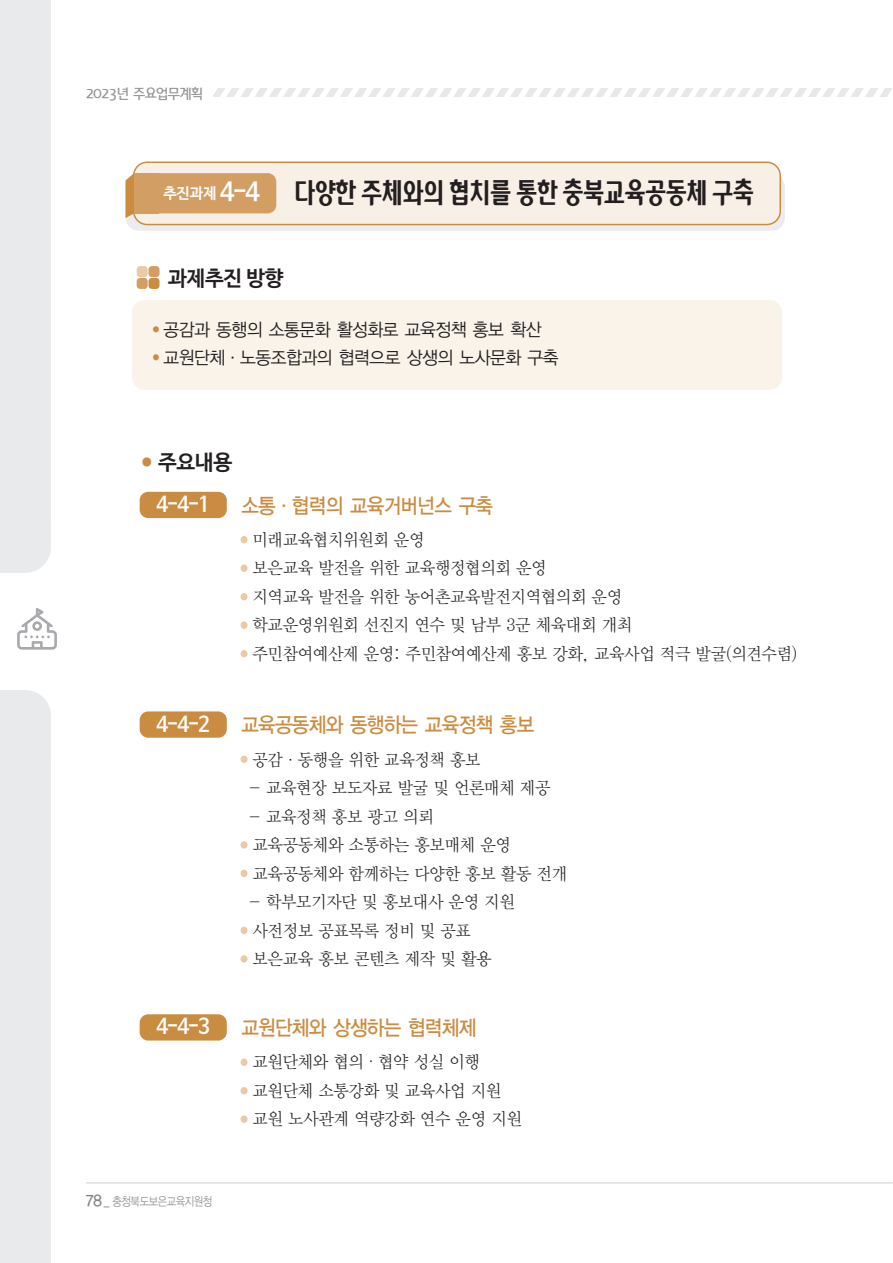
<style>
.page{position:relative;width:893px;height:1263px;background:#fff}
.page>*{position:absolute;margin:0;border:0;box-sizing:border-box;transform-origin:0 0}
.t1{font:27.75px "Sahmyook B";letter-spacing:-.005em;color:#231f20;scale:.8 1}
.t2{font:21px "YGO13";letter-spacing:-.11em;color:#ca8c41;scale:.9 1}
.t3{font:21px "Nanum Barun Gothic OTF Bold";color:#fff;scale:.95 1}
.t4{font:21px "Nanum Barun Gothic OTF Bold";letter-spacing:-.01em;color:#231f20}
.t5{font:18px "YGO12";letter-spacing:-.105em;color:#231f20;scale:.95 1}
.t6{font:17.25px/28.5px "YDVY Mj O Std 12";letter-spacing:-.02em;color:#231f20;scale:.95 1}
.t7{font:15px "Nanum Barun Gothic OTF Bold";color:#fff}
.t8{font:13.5px "Daum Regular";letter-spacing:-.095em;color:#939598;scale:.95 1}
.t9{font:12px "YDVYGO12";letter-spacing:-.035em;color:#939598;scale:.85 1}
.s1{font-size:25.5px}
.s2{font-family:"YGO13";font-size:15px;color:#808285}
.s3{font-family:"YGO13"}
.s4{font-family:"Ko Pub World Dotum PL"}
</style>
<div class="page">
<hr style="left:86px;top:1182px;width:806px;height:1px;background:#dcdddf">
<svg style="left:213px;top:89px;width:679px;height:8px"></svg>
<div style="left:0;top:755px;width:51px;height:508px;background:#e9eaeb"></div>
<div style="left:0;top:690px;width:51px;height:115px;background:#e9eaeb;border-radius:26px"></div>
<div style="left:0;top:690px;width:25px;height:115px;background:#e9eaeb"></div>
<div style="left:0;top:0;width:51px;height:520px;background:#e9eaeb"></div>
<div style="left:0;top:460px;width:51px;height:113px;background:#e9eaeb;border-radius:26px"></div>
<div style="left:0;top:481px;width:25px;height:92px;background:#e9eaeb"></div>
<svg style="left:17px;top:608px;width:40px;height:41px"></svg>
<svg style="left:126px;top:175px;width:659px;height:56px;fill:#ececee"></svg>
<svg style="left:125px;top:161px;width:656px;height:64px;background:#f0dfcb"></svg>
<div style="left:240px;top:536px;width:7px;height:7px;background:#e8caa7;border-radius:50%"></div>
<div style="left:240px;top:564px;width:7px;height:8px;background:#e8caa7;border-radius:50%"></div>
<div style="left:240px;top:593px;width:7px;height:7px;background:#e8caa7;border-radius:50%"></div>
<div style="left:240px;top:621px;width:7px;height:8px;background:#e8caa7;border-radius:50%"></div>
<div style="left:240px;top:650px;width:7px;height:7px;background:#e8caa7;border-radius:50%"></div>
<div style="left:132px;top:300px;width:650px;height:90px;background:#f9f3ea;border-radius:13px"></div>
<div style="left:140px;top:492px;width:87px;height:26px;background:#ca8c41;border-radius:9px"></div>
<div style="left:240px;top:1058px;width:7px;height:8px;background:#e8caa7;border-radius:50%"></div>
<div style="left:240px;top:1087px;width:7px;height:7px;background:#e8caa7;border-radius:50%"></div>
<div style="left:240px;top:1115px;width:7px;height:8px;background:#e8caa7;border-radius:50%"></div>
<div style="left:140px;top:1014px;width:87px;height:26px;background:#ca8c41;border-radius:9px"></div>
<div style="left:240px;top:755px;width:7px;height:8px;background:#e8caa7;border-radius:50%"></div>
<div style="left:240px;top:841px;width:7px;height:7px;background:#e8caa7;border-radius:50%"></div>
<div style="left:240px;top:869px;width:7px;height:8px;background:#e8caa7;border-radius:50%"></div>
<div style="left:240px;top:926px;width:7px;height:8px;background:#e8caa7;border-radius:50%"></div>
<div style="left:240px;top:955px;width:7px;height:7px;background:#e8caa7;border-radius:50%"></div>
<div style="left:140px;top:711px;width:87px;height:26px;background:#ca8c41;border-radius:9px"></div>
<div style="left:137px;top:266px;width:11px;height:11px;background:#e8caa7;border-radius:3px"></div>
<div style="left:148px;top:266px;width:11px;height:11px;background:#d39e63;border-radius:3px"></div>
<div style="left:137px;top:278px;width:11px;height:11px;background:#d39e63;border-radius:3px"></div>
<div style="left:148px;top:278px;width:11px;height:11px;background:#ca8c41;border-radius:3px"></div>
<p class="t8" style="left:86px;top:86px;width:125px">2023년 주요업무계획</p>
<p class="t7" style="left:163px;top:185px;width:98px">추진과제 <span class="s1">4-4</span></p>
<h1 class="t1" style="left:294px;top:177px;width:576px">다양한 주체와의 협치를 통한 충북교육공동체 구축</h1>
<p class="t4" style="left:168px;top:267px;width:117px">과제추진 방향</p>
<p class="t5" style="left:152px;top:318px;width:412px"><sup>●</sup> 공감과 동행의 소통문화 활성화로 교육정책 홍보 확산</p>
<p class="t5" style="left:152px;top:346px;width:430px"><sup>●</sup> 교원단체·노동조합과의 협력으로 상생의 노사문화 구축</p>
<p class="t4" style="left:141px;top:451px;width:93px"><sup>●</sup> 주요내용</p>
<p class="t3" style="left:156px;top:493px;width:58px">4-4-1</p>
<p class="t2" style="left:241px;top:492px;width:283px">소통·협력의 교육거버넌스 구축</p>
<p class="t6" style="left:252px;top:526px;width:575px">미래교육협치위원회 운영<br>보은교육 발전을 위한 교육행정협의회 운영<br>지역교육 발전을 위한 농어촌교육발전지역협의회 운영<br>학교운영위원회 선진지 연수 및 남부 3군 체육대회 개최<br>주민참여예산제 운영: 주민참여예산제 홍보 강화, 교육사업 적극 발굴(의견수렴)</p>
<p class="t3" style="left:156px;top:713px;width:58px">4-4-2</p>
<p class="t2" style="left:241px;top:712px;width:328px">교육공동체와 동행하는 교육정책 홍보</p>
<p class="t6" style="left:252px;top:745px;width:242px">공감·동행을 위한 교육정책 홍보</p>
<p class="t6" style="left:249px;top:774px;width:319px">- 교육현장 보도자료 발굴 및 언론매체 제공</p>
<p class="t6" style="left:249px;top:802px;width:336px">- 교육정책 홍보 광고 의뢰<br>교육공동체와 소통하는 홍보매체 운영 교육공동체와 함께하는 다양한 홍보 활동 전개</p>
<p class="t6" style="left:249px;top:888px;width:281px">- 학부모기자단 및 홍보대사 운영 지원 사전정보 공표목록 정비 및 공표 보은교육 홍보 콘텐츠 제작 및 활용</p>
<p class="t3" style="left:156px;top:1016px;width:58px">4-4-3</p>
<p class="t2" style="left:241px;top:1015px;width:264px">교원단체와 상생하는 협력체제</p>
<p class="t9" style="left:86px;top:1194px;width:150px"><span class="s2">78</span> <span class="s3">_</span> 충청북도보은교육지원청</p>
<p class="t6" style="left:252px;top:1048px;width:285px">교원단체와 협의<span class="s4">‧</span>협약 성실 이행 교원단체 소통강화 및 교육사업 지원 교원 노사관계 역량강화 연수 운영 지원</p>
</div>
